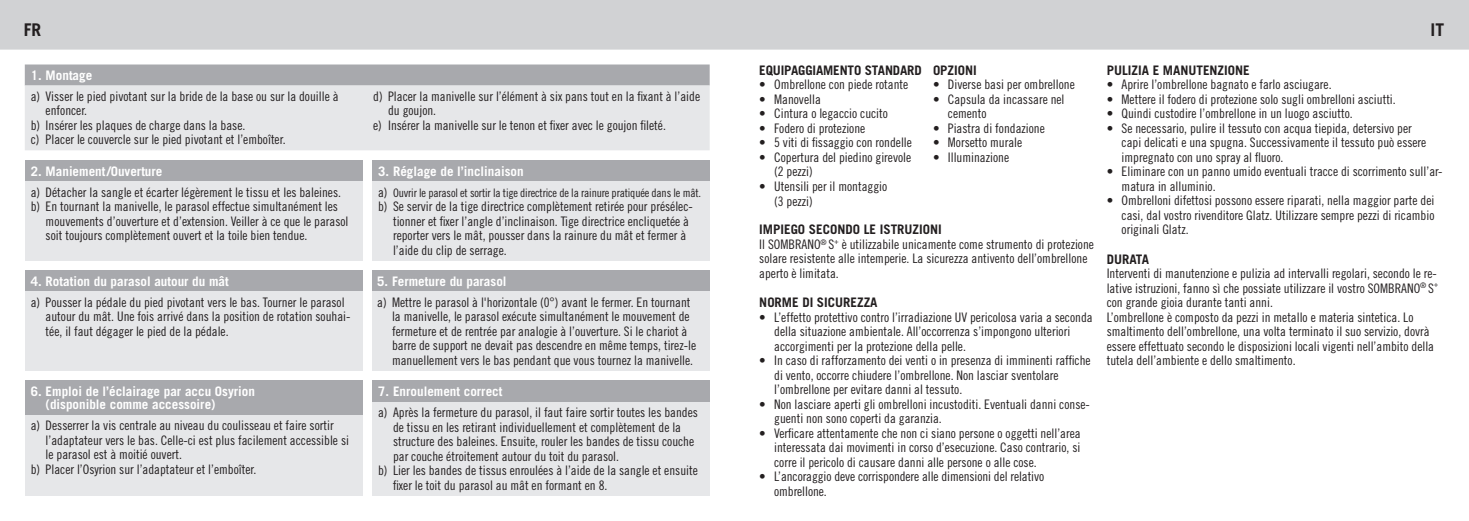
<style>
.page{position:relative;width:1469px;height:521px;background:#fff}
.page>*{position:absolute;margin:0;border:0;box-sizing:border-box;transform-origin:0 0}
.t1{font:700 17.5px "Trade Gothic";color:#231f20}
.copy_ohne_einzug{font:13.12px/14.5px "Trade Gothic Cond Eighteen";color:#231f20}
.copy_ohne_einzug-2{font:700 13.12px "Trade Gothic";color:#fff}
.copy_ohne_einzug-3{font:700 13.12px "Trade Gothic";color:#231f20}
.copy_ohne_einzug-4{font:11.72px "Trade Gothic Cond Eighteen";letter-spacing:-.015em;color:#231f20}
.s1{font-size:13.12px}
</style>
<div class="page">
<div style="left:0;top:0;width:1468px;height:50px;background:#d1d2d4"></div>
<svg style="left:25px;top:64px;width:684px;height:22px;background:#acadb0"></svg>
<div style="left:25px;top:86px;width:684px;height:64px;background:#e6e7e9"></div>
<div style="left:25px;top:160px;width:337px;height:21px;background:#a8a9ad"></div>
<div style="left:25px;top:181px;width:337px;height:80px;background:#e6e7e9"></div>
<div style="left:25px;top:270px;width:337px;height:22px;background:#a8a9ad"></div>
<div style="left:25px;top:292px;width:337px;height:79px;background:#e6e7e9"></div>
<div style="left:25px;top:380px;width:337px;height:35px;background:#a8a9ad"></div>
<div style="left:25px;top:415px;width:337px;height:81px;background:#e6e7e9"></div>
<div style="left:372px;top:160px;width:337px;height:21px;background:#a8a9ad"></div>
<div style="left:372px;top:181px;width:337px;height:80px;background:#e6e7e9"></div>
<div style="left:372px;top:270px;width:337px;height:22px;background:#a8a9ad"></div>
<div style="left:372px;top:292px;width:337px;height:79px;background:#e6e7e9"></div>
<div style="left:372px;top:380px;width:337px;height:22px;background:#a8a9ad"></div>
<div style="left:372px;top:402px;width:337px;height:94px;background:#e6e7e9"></div>
<p class="t1" style="left:24px;top:19px;width:19px">FR</p>
<p class="t1" style="left:1430px;top:19px;width:15px">IT</p>
<p class="copy_ohne_einzug-2" style="left:31px;top:67px;width:63px">1. Montage</p>
<p class="copy_ohne_einzug" style="left:46px;top:89px;width:294px;text-indent:-15px">a) Visser le pied pivotant sur la bride de la base ou sur la douille à enfoncer.</p>
<p class="copy_ohne_einzug" style="left:31px;top:118px;width:216px">b) Insérer les plaques de charge dans la base.</p>
<p class="copy_ohne_einzug" style="left:31px;top:132px;width:256px">c) Placer le couvercle sur le pied pivotant et l’emboîter.</p>
<p class="copy_ohne_einzug-2" style="left:31px;top:163px;width:133px">2. Maniement/Ouverture</p>
<p class="copy_ohne_einzug" style="left:31px;top:185px;width:312px">a) Détacher la sangle et écarter légèrement le tissu et les baleines.</p>
<p class="copy_ohne_einzug" style="left:46px;top:199px;width:304px;text-indent:-15px">b) En tournant la manivelle, le parasol effectue simultanément les mouvements d’ouverture et d’extension. Veiller à ce que le parasol soit toujours complètement ouvert et la toile bien tendue.</p>
<p class="copy_ohne_einzug-2" style="left:31px;top:273px;width:199px">4. Rotation du parasol autour du mât</p>
<p class="copy_ohne_einzug" style="left:46px;top:295px;width:306px;text-indent:-15px">a) Pousser la pédale du pied pivotant vers le bas. Tourner le parasol autour du mât. Une fois arrivé dans la position de rotation souhai&shy;tée, il faut dégager le pied de la pédale.</p>
<p class="copy_ohne_einzug-2" style="left:31px;top:383px;width:226px">6. Emploi de l’éclairage par accu Osyrion</p>
<p class="copy_ohne_einzug-2" style="left:46px;top:396px;width:171px">(disponible comme accessoire)</p>
<p class="copy_ohne_einzug" style="left:46px;top:418px;width:305px;text-indent:-15px">a) Desserrer la vis centrale au niveau du coulisseau et faire sortir l’adaptateur vers le bas. Celle-ci est plus facilement accessible si le parasol est à moitié ouvert.</p>
<p class="copy_ohne_einzug" style="left:31px;top:462px;width:227px">b) Placer l’Osyrion sur l’adaptateur et l’emboîter.</p>
<p class="copy_ohne_einzug" style="left:388px;top:89px;width:313px;text-indent:-15px">d) Placer la manivelle sur l’élément à six pans tout en la fixant à l’aide du goujon.</p>
<p class="copy_ohne_einzug" style="left:373px;top:118px;width:294px">e) Insérer la manivelle sur le tenon et fixer avec le goujon fileté.</p>
<p class="copy_ohne_einzug-2" style="left:378px;top:163px;width:147px">3. Réglage de l’inclinaison</p>
<p class="copy_ohne_einzug-4" style="left:378px;top:186px;width:324px"><span class="s1">a)</span> Ouvrir le parasol et sortir la tige directrice de la rainure pratiquée dans le mât.</p>
<p class="copy_ohne_einzug" style="left:393px;top:199px;width:301px;text-indent:-15px">b) Se servir de la tige directrice complètement retirée pour présélec&shy;tionner et fixer l’angle d’inclinaison. Tige directrice encliquetée à reporter vers le mât, pousser dans la rainure du mât et fermer à l’aide du clip de serrage.</p>
<p class="copy_ohne_einzug-2" style="left:377px;top:273px;width:131px">5. Fermeture du parasol</p>
<p class="copy_ohne_einzug" style="left:392px;top:295px;width:305px;text-indent:-15px">a) Mettre le parasol à l'horizontale (0°) avant le fermer. En tournant la manivelle, le parasol exécute simultanément le mouvement de fermeture et de rentrée par analogie à l’ouverture. Si le chariot à barre de support ne devait pas descendre en même temps, tirez-le manuellement vers le bas pendant que vous tournez la manivelle.</p>
<p class="copy_ohne_einzug-2" style="left:378px;top:383px;width:126px">7. Enroulement correct</p>
<p class="copy_ohne_einzug" style="left:393px;top:405px;width:306px;text-indent:-15px">a) Après la fermeture du parasol, il faut faire sortir toutes les bandes de tissu en les retirant individuellement et complètement de la structure des baleines. Ensuite, rouler les bandes de tissu couche par couche étroitement autour du toit du parasol.</p>
<p class="copy_ohne_einzug" style="left:393px;top:463px;width:306px;text-indent:-15px">b) Lier les bandes de tissus enroulées à l’aide de la sangle et ensuite fixer le toit du parasol au mât en formant en 8.</p>
<p class="copy_ohne_einzug-3" style="left:759px;top:62px;width:164px">EQUIPAGGIAMENTO STANDARD</p>
<p class="copy_ohne_einzug" style="left:759px;top:77px;width:151px">• Ombrellone con piede rotante</p>
<p class="copy_ohne_einzug" style="left:759px;top:92px;width:63px">• Manovella</p>
<p class="copy_ohne_einzug" style="left:759px;top:106px;width:130px">• Cintura o legaccio cucito</p>
<p class="copy_ohne_einzug" style="left:759px;top:121px;width:108px">• Fodero di protezione</p>
<p class="copy_ohne_einzug" style="left:759px;top:135px;width:154px">• 5 viti di fissaggio con rondelle</p>
<p class="copy_ohne_einzug" style="left:774px;top:150px;width:139px;text-indent:-15px">• Copertura del piedino girevole (2 pezzi)</p>
<p class="copy_ohne_einzug" style="left:759px;top:179px;width:129px">• Utensili per il montaggio</p>
<p class="copy_ohne_einzug" style="left:774px;top:193px;width:40px">(3 pezzi)</p>
<p class="copy_ohne_einzug-3" style="left:933px;top:62px;width:45px">OPZIONI</p>
<p class="copy_ohne_einzug" style="left:933px;top:77px;width:143px">• Diverse basi per ombrellone</p>
<p class="copy_ohne_einzug" style="left:947px;top:92px;width:118px;text-indent:-15px">• Capsula da incassare nel cemento</p>
<p class="copy_ohne_einzug" style="left:933px;top:121px;width:113px">• Piastra di fondazione</p>
<p class="copy_ohne_einzug" style="left:933px;top:135px;width:91px">• Morsetto murale</p>
<p class="copy_ohne_einzug" style="left:933px;top:150px;width:78px">• Illuminazione</p>
<p class="copy_ohne_einzug-3" style="left:759px;top:222px;width:184px">IMPIEGO SECONDO LE ISTRUZIONI</p>
<p class="copy_ohne_einzug" style="left:759px;top:237px;width:336px">Il SOMBRANO<sup>®</sup> S<sup>+</sup> è utilizzabile unicamente come strumento di protezione solare resistente alle intemperie. La sicurezza antivento dell’ombrellone aperto è limitata.</p>
<p class="copy_ohne_einzug-3" style="left:759px;top:294px;width:120px">NORME DI SICUREZZA</p>
<p class="copy_ohne_einzug" style="left:774px;top:309px;width:320px;text-indent:-15px">• L’effetto protettivo contro l’irradiazione UV pericolosa varia a seconda della situazione ambientale. All’occorrenza s’impongono ulteriori accorgimenti per la protezione della pelle.</p>
<p class="copy_ohne_einzug" style="left:774px;top:353px;width:318px;text-indent:-15px">• In caso di rafforzamento dei venti o in presenza di imminenti raffiche di vento, occorre chiudere l’ombrellone. Non lasciar sventolare l’ombrellone per evitare danni al tessuto.</p>
<p class="copy_ohne_einzug" style="left:774px;top:397px;width:317px;text-indent:-15px">• Non lasciare aperti gli ombrelloni incustoditi. Eventuali danni conse&shy;guenti non sono coperti da garanzia.</p>
<p class="copy_ohne_einzug" style="left:774px;top:426px;width:308px;text-align:justify;text-indent:-15px">• Verficare attentamente che non ci siano persone o oggetti nell’area interessata dai movimenti in corso d’esecuzione. Caso contrario, si corre il pericolo di causare danni alle persone o alle cose.</p>
<p class="copy_ohne_einzug" style="left:759px;top:469px;width:286px">• L’ancoraggio deve corrispondere alle dimensioni del relativo</p>
<p class="copy_ohne_einzug" style="left:774px;top:484px;width:54px">ombrellone.</p>
<p class="copy_ohne_einzug-3" style="left:1106px;top:62px;width:144px">PULIZIA E MANUTENZIONE</p>
<p class="copy_ohne_einzug" style="left:1106px;top:77px;width:226px">• Aprire l’ombrellone bagnato e farlo asciugare.</p>
<p class="copy_ohne_einzug" style="left:1106px;top:92px;width:290px">• Mettere il fodero di protezione solo sugli ombrelloni asciutti.</p>
<p class="copy_ohne_einzug" style="left:1106px;top:106px;width:247px">• Quindi custodire l’ombrellone in un luogo asciutto.</p>
<p class="copy_ohne_einzug" style="left:1121px;top:121px;width:306px;text-indent:-15px">• Se necessario, pulire il tessuto con acqua tiepida, detersivo per capi delicati e una spugna. Successivamente il tessuto può essere impregnato con uno spray al fluoro.</p>
<p class="copy_ohne_einzug" style="left:1121px;top:164px;width:322px;text-indent:-15px">• Eliminare con un panno umido eventuali tracce di scorrimento sull’ar&shy;matura in alluminio.</p>
<p class="copy_ohne_einzug" style="left:1121px;top:193px;width:314px;text-align:justify;text-indent:-15px">• Ombrelloni difettosi possono essere riparati, nella maggior parte dei casi, dal vostro rivenditore Glatz. Utilizzare sempre pezzi di ricambio originali Glatz.</p>
<p class="copy_ohne_einzug-3" style="left:1106px;top:251px;width:44px">DURATA</p>
<p class="copy_ohne_einzug" style="left:1106px;top:266px;width:333px;text-align:justify">Interventi di manutenzione e pulizia ad intervalli regolari, secondo le re&shy;lative istruzioni, fanno sì che possiate utilizzare il vostro SOMBRANO<sup>®</sup> S<sup>+ </sup>con grande gioia durante tanti anni.</p>
<p class="copy_ohne_einzug" style="left:1106px;top:309px;width:329px">L’ombrellone è composto da pezzi in metallo e materia sintetica. Lo smaltimento dell’ombrellone, una volta terminato il suo servizio, dovrà essere effettuato secondo le disposizioni locali vigenti nell’ambito della tutela dell’ambiente e dello smaltimento.</p>
</div>
